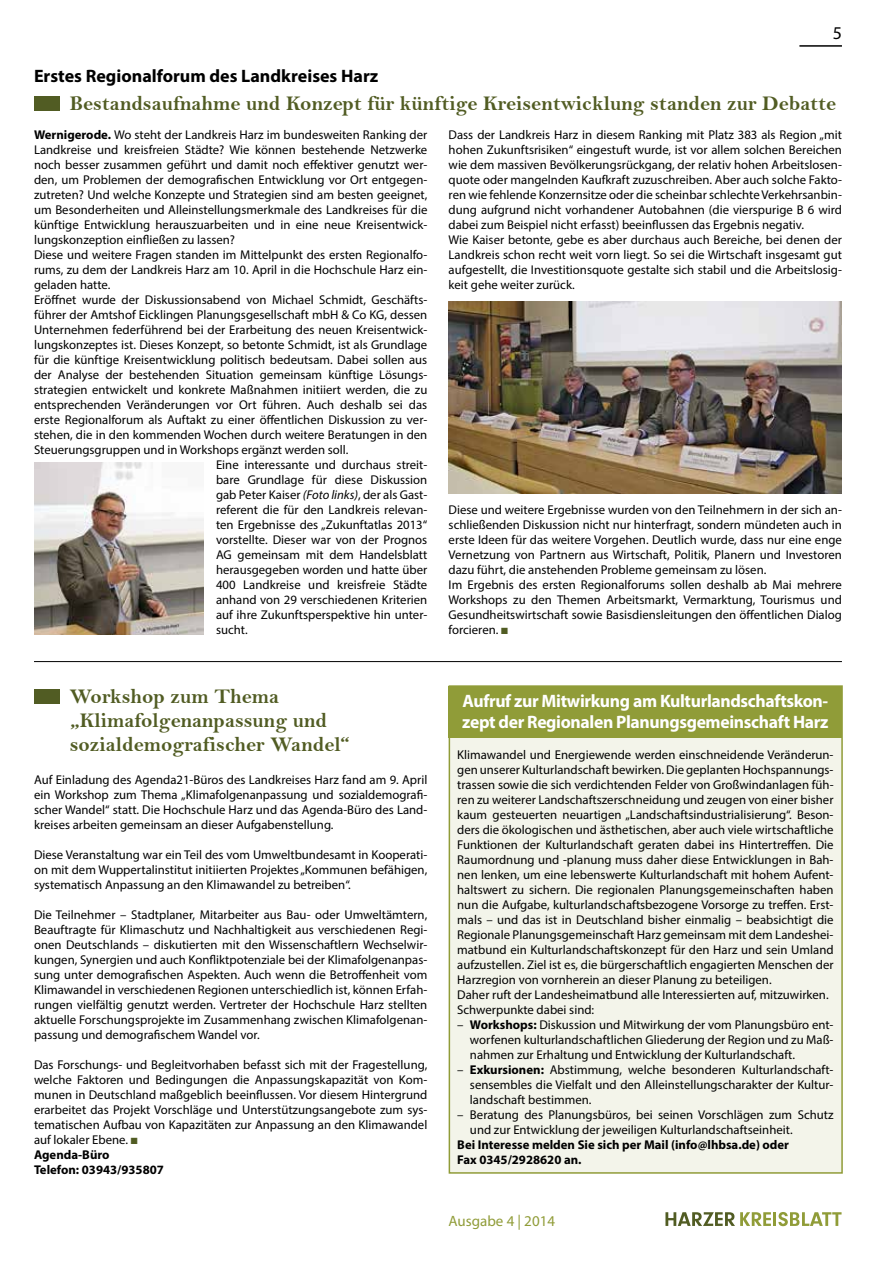
<style>
.page{position:relative;width:893px;height:1263px;background:#fff}
.page>*{position:absolute;margin:0;border:0;box-sizing:border-box;transform-origin:0 0}
.t1{font:21px/24px "Bell MT Bold";color:#515c23}
.t2{font:700 18px/21px "Myriad Pro";letter-spacing:-.02em;color:#fff}
.t3{font:700 18px "Myriad Pro";color:#000}
.t4{font:18px "Myriad Pro";color:#000}
.t5{font:15px "Myriad Pro";color:#909c38}
.t6{font:12.75px/15px "Myriad Pro";color:#000}
.t7{font:700 12.75px/15px "Myriad Pro";color:#000}
.s1{font-weight:700}
.s2{font-style:italic}
.s3{color:#515c23}
</style>
<div class="page">
<hr style="left:799px;top:45px;width:43px;height:2px;background:#000">
<svg style="left:665px;top:1212px;width:106px;height:14px"></svg>
<hr style="left:773px;top:1212px;width:3px;height:14px;background:#909c38">
<svg style="left:778px;top:1212px;width:63px;height:14px"></svg>
<div style="left:34px;top:96px;width:26px;height:15px;background:#515c23"></div>
<div style="left:449px;top:685px;width:394px;height:489px;background:#f3f4ea;border:2px solid #909c38"></div>
<div style="left:449px;top:686px;width:393px;height:52px;background:#909c38"></div>
<div style="left:34px;top:689px;width:26px;height:15px;background:#515c23"></div>
<hr style="left:34px;top:661px;width:808px;height:1px;background:#000">
<img style="left:34px;top:462px;width:169px;height:173px">
<img style="left:449px;top:301px;width:393px;height:192px">
<h2 class="t4" style="left:833px;top:22px;width:11px">5</h2>
<h2 class="t3" style="left:34px;top:64px;width:346px">Erstes Regionalforum des Landkreises Harz</h2>
<h1 class="t1" style="left:70px;top:91px;width:768px">Bestandsaufnahme und Konzept für künftige Kreisentwicklung standen zur Debatte</h1>
<p class="t6" style="left:34px;top:127px;width:395px"><span class="s1">Wernigerode.</span> Wo steht der Landkreis Harz im bundesweiten Ranking der</p>
<p class="t6" style="left:34px;top:142px;width:395px">Landkreise und kreisfreien Städte? Wie können bestehende Netzwerke</p>
<p class="t6" style="left:34px;top:157px;width:395px">noch besser zusammen geführt und damit noch effektiver genutzt wer-</p>
<p class="t6" style="left:34px;top:172px;width:395px">den, um Problemen der demografischen Entwicklung vor Ort entgegen-</p>
<p class="t6" style="left:34px;top:187px;width:395px">zutreten? Und welche Konzepte und Strategien sind am besten geeignet,</p>
<p class="t6" style="left:34px;top:202px;width:395px">um Besonderheiten und Alleinstellungsmerkmale des Landkreises für die</p>
<p class="t6" style="left:34px;top:217px;width:395px">künftige Entwicklung herauszuarbeiten und in eine neue Kreisentwick-</p>
<p class="t6" style="left:34px;top:232px;width:203px">lungskonzeption einfließen zu lassen?</p>
<p class="t6" style="left:34px;top:247px;width:395px">Diese und weitere Fragen standen im Mittelpunkt des ersten Regionalfo-</p>
<p class="t6" style="left:34px;top:262px;width:395px">rums, zu dem der Landkreis Harz am 10. April in die Hochschule Harz ein-</p>
<p class="t6" style="left:34px;top:277px;width:78px">geladen hatte.</p>
<p class="t6" style="left:34px;top:292px;width:395px">Eröffnet wurde der Diskussionsabend von Michael Schmidt, Geschäfts-</p>
<p class="t6" style="left:34px;top:307px;width:395px">führer der Amtshof Eicklingen Planungsgesellschaft mbH &amp; Co KG, dessen</p>
<p class="t6" style="left:34px;top:322px;width:395px">Unternehmen federführend bei der Erarbeitung des neuen Kreisentwick-</p>
<p class="t6" style="left:34px;top:337px;width:395px">lungskonzeptes ist. Dieses Konzept, so betonte Schmidt, ist als Grundlage</p>
<p class="t6" style="left:34px;top:352px;width:395px">für die künftige Kreisentwicklung politisch bedeutsam. Dabei sollen aus</p>
<p class="t6" style="left:34px;top:367px;width:395px">der Analyse der bestehenden Situation gemeinsam künftige Lösungs-</p>
<p class="t6" style="left:34px;top:382px;width:395px">strategien entwickelt und konkrete Maßnahmen initiiert werden, die zu</p>
<p class="t6" style="left:34px;top:397px;width:395px">entsprechenden Veränderungen vor Ort führen. Auch deshalb sei das</p>
<p class="t6" style="left:34px;top:412px;width:395px">erste Regionalforum als Auftakt zu einer öffentlichen Diskussion zu ver-</p>
<p class="t6" style="left:34px;top:427px;width:395px">stehen, die in den kommenden Wochen durch weitere Beratungen in den</p>
<p class="t6" style="left:34px;top:442px;width:316px">Steuerungsgruppen und in Workshops ergänzt werden soll.</p>
<p class="t6" style="left:216px;top:457px;width:213px">Eine interessante und durchaus streit-</p>
<p class="t6" style="left:216px;top:472px;width:213px">bare Grundlage für diese Diskussion</p>
<p class="t6" style="left:216px;top:487px;width:213px">gab Peter Kaiser <span class="s2">(Foto links)</span>, der als Gast-</p>
<p class="t6" style="left:216px;top:502px;width:213px">referent die für den Landkreis relevan-</p>
<p class="t6" style="left:216px;top:517px;width:213px">ten Ergebnisse des „Zukunftatlas 2013“</p>
<p class="t6" style="left:216px;top:532px;width:213px">vorstellte. Dieser war von der Prognos</p>
<p class="t6" style="left:216px;top:547px;width:213px">AG gemeinsam mit dem Handelsblatt</p>
<p class="t6" style="left:216px;top:562px;width:213px">herausgegeben worden und hatte über</p>
<p class="t6" style="left:216px;top:577px;width:213px">400 Landkreise und kreisfreie Städte</p>
<p class="t6" style="left:216px;top:592px;width:213px">anhand von 29 verschiedenen Kriterien</p>
<p class="t6" style="left:216px;top:607px;width:213px">auf ihre Zukunftsperspektive hin unter-</p>
<p class="t6" style="left:216px;top:622px;width:33px">sucht.</p>
<p class="t6" style="left:449px;top:127px;width:395px">Dass der Landkreis Harz in diesem Ranking mit Platz 383 als Region „mit hohen Zukunftsrisiken“ eingestuft wurde, ist vor allem solchen Bereichen wie dem massiven Bevölkerungsrückgang, der relativ hohen Arbeitslosen&shy;quote oder mangelnden Kaufkraft zuzuschreiben. Aber auch solche Fakto&shy;ren wie fehlende Konzernsitze oder die scheinbar schlechte Verkehrsanbin&shy;dung aufgrund nicht vorhandener Autobahnen (die vierspurige B 6 wird dabei zum Beispiel nicht erfasst) beeinflussen das Ergebnis negativ.<br>Wie Kaiser betonte, gebe es aber durchaus auch Bereiche, bei denen der Landkreis schon recht weit vorn liegt. So sei die Wirtschaft insgesamt gut aufgestellt, die Investitionsquote gestalte sich stabil und die Arbeitslosig&shy;keit gehe weiter zurück.</p>
<p class="t6" style="left:449px;top:502px;width:395px">Diese und weitere Ergebnisse wurden von den Teilnehmern in der sich an&shy;schließenden Diskussion nicht nur hinterfragt, sondern mündeten auch in erste Ideen für das weitere Vorgehen. Deutlich wurde, dass nur eine enge Vernetzung von Partnern aus Wirtschaft, Politik, Planern und Investoren dazu führt, die anstehenden Probleme gemeinsam zu lösen.<br>Im Ergebnis des ersten Regionalforums sollen deshalb ab Mai mehrere Workshops zu den Themen Arbeitsmarkt, Vermarktung, Tourismus und Gesundheitswirtschaft sowie Basisdiensleitungen den öffentlichen Dialog forcieren. <span class="s3">■</span></p>
<h1 class="t1" style="left:70px;top:684px;width:281px">Workshop zum Thema „Klimafolgenanpassung und sozialdemografischer Wandel“</h1>
<p class="t6" style="left:34px;top:772px;width:395px;text-align:justify">Auf Einladung des Agenda21-Büros des Landkreises Harz fand am 9. April ein Workshop zum Thema „Klimafolgenanpassung und sozialdemografi&shy;scher Wandel“ statt. Die Hochschule Harz und das Agenda-Büro des Land&shy;kreises arbeiten gemeinsam an dieser Aufgabenstellung.</p>
<p class="t6" style="left:34px;top:847px;width:395px;text-align:justify">Diese Veranstaltung war ein Teil des vom Umweltbundesamt in Kooperati&shy;on mit dem Wuppertalinstitut initiierten Projektes „Kommunen befähigen, systematisch Anpassung an den Klimawandel zu betreiben“.</p>
<p class="t6" style="left:34px;top:907px;width:395px;text-align:justify">Die Teilnehmer – Stadtplaner, Mitarbeiter aus Bau- oder Umweltämtern, Beauftragte für Klimaschutz und Nachhaltigkeit aus verschiedenen Regi&shy;onen Deutschlands – diskutierten mit den Wissenschaftlern Wechselwir&shy;kungen, Synergien und auch Konfliktpotenziale bei der Klimafolgenanpas&shy;sung unter demografischen Aspekten. Auch wenn die Betroffenheit vom Klimawandel in verschiedenen Regionen unterschiedlich ist, können Erfah&shy;rungen vielfältig genutzt werden. Vertreter der Hochschule Harz stellten aktuelle Forschungsprojekte im Zusammenhang zwischen Klimafolgenan&shy;passung und demografischem Wandel vor.</p>
<p class="t6" style="left:34px;top:1057px;width:395px">Das Forschungs- und Begleitvorhaben befasst sich mit der Fragestellung, welche Faktoren und Bedingungen die Anpassungskapazität von Kom&shy;munen in Deutschland maßgeblich beeinflussen. Vor diesem Hintergrund erarbeitet das Projekt Vorschläge und Unterstützungsangebote zum sys&shy;tematischen Aufbau von Kapazitäten zur Anpassung an den Klimawandel auf lokaler Ebene. <span class="s3">■<br></span><span class="s1">Agenda-Büro<br>Telefon: 03943/935807</span></p>
<h2 class="t2" style="left:462px;top:690px;width:368px">Aufruf zur Mitwirkung am Kulturlandschaftskon&shy;zept der Regionalen Planungsgemeinschaft Harz</h2>
<p class="t6" style="left:457px;top:747px;width:378px">Klimawandel und Energiewende werden einschneidende Veränderun&shy;gen unserer Kulturlandschaft bewirken. Die geplanten Hochspannungs&shy;trassen sowie die sich verdichtenden Felder von Großwindanlagen füh&shy;ren zu weiterer Landschaftszerschneidung und zeugen von einer bisher kaum gesteuerten neuartigen „Landschaftsindustrialisierung“. Beson&shy;ders die ökologischen und ästhetischen, aber auch viele wirtschaftliche Funktionen der Kulturlandschaft geraten dabei ins Hintertreffen. Die Raumordnung und -planung muss daher diese Entwicklungen in Bah&shy;nen lenken, um eine lebenswerte Kulturlandschaft mit hohem Aufent&shy;haltswert zu sichern. Die regionalen Planungsgemeinschaften haben nun die Aufgabe, kulturlandschaftsbezogene Vorsorge zu treffen. Erst&shy;mals – und das ist in Deutschland bisher einmalig – beabsichtigt die Regionale Planungsgemeinschaft Harz gemeinsam mit dem Landeshei&shy;matbund ein Kulturlandschaftskonzept für den Harz und sein Umland aufzustellen. Ziel ist es, die bürgerschaftlich engagierten Menschen der Harzregion von vornherein an dieser Planung zu beteiligen.<br>Daher ruft der Landesheimatbund alle Interessierten auf, mitzuwirken.<br>Schwerpunkte dabei sind:</p>
<p class="t6" style="left:470px;top:1016px;width:365px;text-align:justify;text-indent:-13px">– <span class="s1">Workshops:</span> Diskussion und Mitwirkung der vom Planungsbüro ent&shy;worfenen kulturlandschaftlichen Gliederung der Region und zu Maß&shy;nahmen zur Erhaltung und Entwicklung der Kulturlandschaft.</p>
<p class="t6" style="left:470px;top:1061px;width:365px;text-align:justify;text-indent:-13px">– <span class="s1">Exkursionen:</span> Abstimmung, welche besonderen Kulturlandschaft&shy;sensembles die Vielfalt und den Alleinstellungscharakter der Kultur&shy;landschaft bestimmen.</p>
<p class="t6" style="left:470px;top:1106px;width:365px;text-indent:-13px">– Beratung des Planungsbüros, bei seinen Vorschlägen zum Schutz und zur Entwicklung der jeweiligen Kulturlandschaftseinheit.</p>
<p class="t7" style="left:457px;top:1136px;width:333px">Bei Interesse melden Sie sich per Mail (info@lhbsa.de) oder<br>Fax 0345/2928620 an.</p>
<p class="t5" style="left:449px;top:1211px;width:108px">Ausgabe 4 | 2014</p>
</div>
